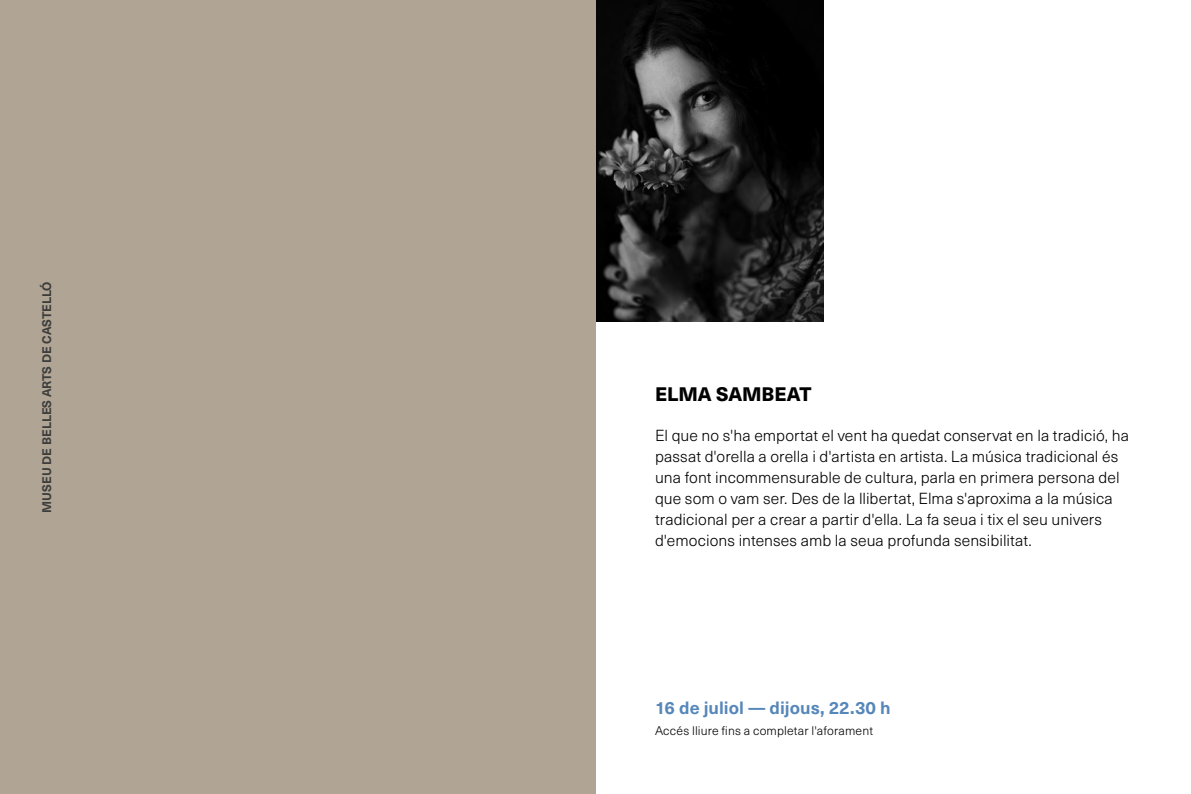
<style>
.page{position:relative;width:1191px;height:794px;background:#fff}
.page>*{position:absolute;margin:0;border:0;box-sizing:border-box;transform-origin:0 0}
.t1{font:800 19.25px "Neue Haas Unica W06";color:#000}
.t2{font:700 17.5px "Neue Haas Unica W06";color:#5687ba}
.t3{font:300 15.75px/21px "Neue Haas Unica W06";letter-spacing:.005em;color:#000}
.t4{font:300 12.25px "Neue Haas Unica W06";letter-spacing:.015em;color:#000}
.t5{font:700 12.25px "Neue Haas Unica W06";color:#3c3c3b}
</style>
<div class="page">
<img style="left:595px;top:0;width:228px;height:321px">
<div style="left:0;top:0;width:595px;height:794px;background:#b0a495"></div>
<p class="t5" style="left:38px;top:512px;width:233px;rotate:-90deg">MUSEU DE BELLES ARTS DE CASTELLÓ</p>
<p class="t1" style="left:655px;top:379px;width:158px">ELMA SAMBEAT</p>
<p class="t3" style="left:655px;top:424px;width:475px">El que no s'ha emportat el vent ha quedat conservat en la tradició, ha passat d'orella a orella i d'artista en artista. La música tradicional és una font incommensurable de cultura, parla en primera persona del que som o vam ser. Des de la llibertat, Elma s'aproxima a la música tradicional per a crear a partir d'ella. La fa seua i tix el seu univers d'emocions intenses amb la seua profunda sensibilitat.</p>
<p class="t2" style="left:655px;top:694px;width:237px">16 de juliol — dijous, 22.30 h</p>
<p class="t4" style="left:655px;top:722px;width:219px">Accés lliure fins a completar l'aforament</p>
</div>
